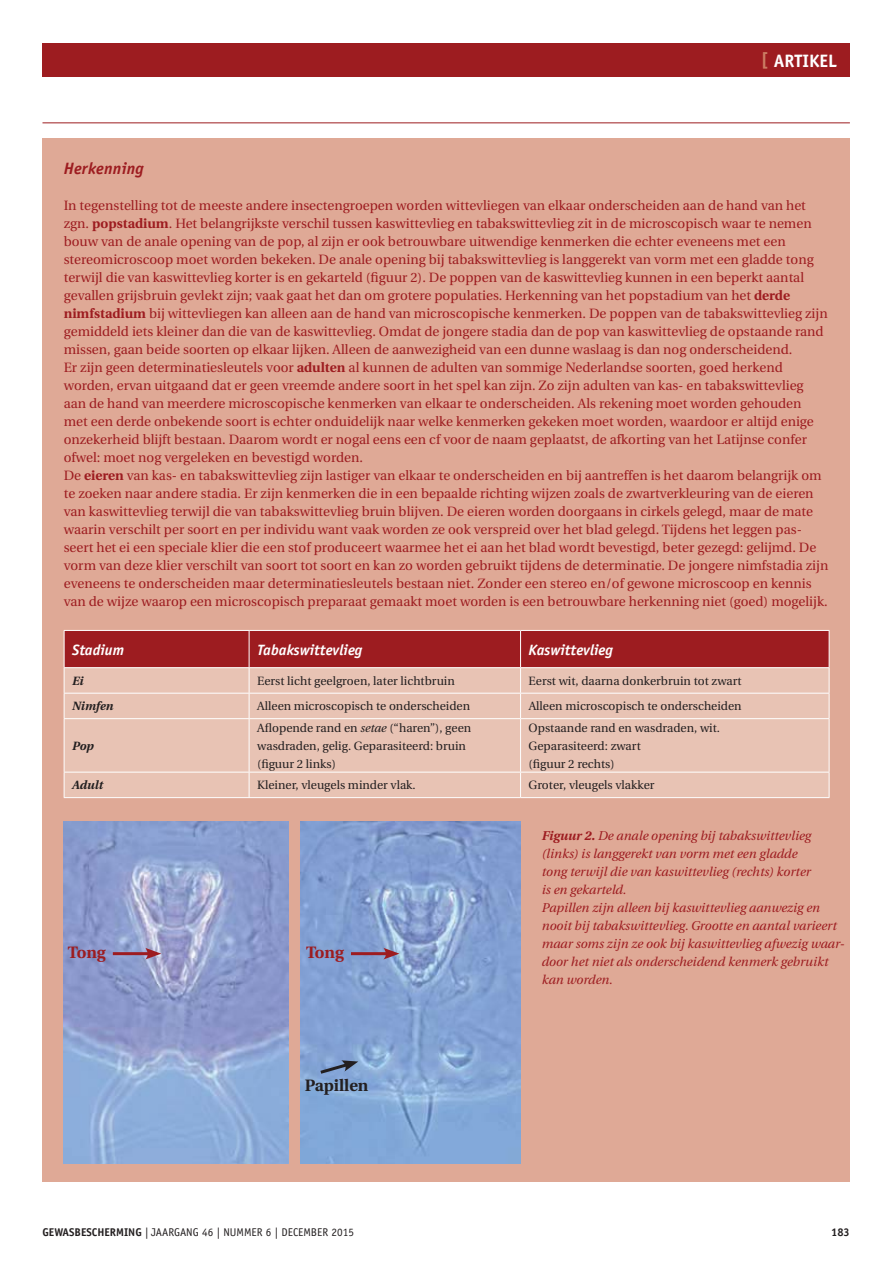
<style>
.page{position:relative;width:893px;height:1263px;background:#fff}
.page>*{position:absolute;margin:0;border:0;box-sizing:border-box;transform-origin:0 0}
.t1{font:700 18px "Officina Sans";color:#fff}
.t2{font:italic 700 16.5px "Officina Sans";letter-spacing:.015em;color:#9d1c20}
.t3{font:700 16.5px "Utopia";color:#9d1c20}
.t4{font:700 16.5px "Utopia";color:#231f20}
.t5{font:italic 700 15px "Officina Sans";color:#fff}
.t6{font:13.5px/18px "Utopia";color:#9d1c20}
.t7{font:italic 12.75px/18px "Utopia";color:#9d1c20}
.t8{font:12px/18px "Utopia";color:#231f20}
.t9{font:italic 700 12px "Utopia";color:#231f20}
.t10{font:11.25px "Officina Sans";color:#231f20}
.t11{font:700 11.25px "Officina Sans";color:#231f20}
.s1{color:#cb7c63}
.s2{font-weight:700}
.s3{font-style:italic}
</style>
<div class="page">
<div style="left:42px;top:43px;width:808px;height:34px;background:#9d1c20"></div>
<hr style="left:42px;top:122px;width:808px;height:1px;background:#9d1c20">
<div style="left:42px;top:138px;width:808px;height:1044px;background:#dfa996"></div>
<div style="left:65px;top:719px;width:764px;height:78px;background:#e8c3b4"></div>
<svg style="left:64px;top:630px;width:766px;height:88px;background:#ca817a"></svg>
<hr style="left:64px;top:718px;width:185px;height:1px;background:#fff">
<hr style="left:64px;top:719px;width:1px;height:53px;background:#fff">
<hr style="left:249px;top:718px;width:271px;height:1px;background:#fff">
<hr style="left:249px;top:719px;width:1px;height:53px;background:#fff">
<hr style="left:520px;top:718px;width:309px;height:1px;background:#fff">
<hr style="left:520px;top:719px;width:1px;height:53px;background:#fff">
<hr style="left:829px;top:719px;width:1px;height:53px;background:#fff">
<hr style="left:64px;top:772px;width:185px;height:1px;background:#fff">
<svg style="left:64px;top:773px;width:1px;height:24px"></svg>
<hr style="left:249px;top:772px;width:271px;height:1px;background:#fff">
<svg style="left:249px;top:773px;width:1px;height:24px"></svg>
<hr style="left:520px;top:772px;width:309px;height:1px;background:#fff">
<svg style="left:520px;top:773px;width:1px;height:24px"></svg>
<svg style="left:829px;top:773px;width:1px;height:24px"></svg>
<hr style="left:64px;top:797px;width:456px;height:1px;background:#fff">
<hr style="left:520px;top:797px;width:309px;height:1px;background:#fff">
<img style="left:64px;top:822px;width:225px;height:342px">
<img style="left:300px;top:822px;width:220px;height:342px">
<hr style="left:351px;top:952px;width:38px;height:3px;background:#9d1c20">
<svg style="left:383px;top:948px;width:16px;height:12px"></svg>
<hr style="left:113px;top:952px;width:38px;height:3px;background:#9d1c20">
<svg style="left:145px;top:948px;width:16px;height:12px"></svg>
<svg style="left:317px;top:1060px;width:41px;height:16px"></svg>
<h1 class="t1" style="left:761px;top:54px;width:78px"><span class="s1">[</span> ARTIKEL</h1>
<p class="t2" style="left:64px;top:162px;width:82px">Herkenning</p>
<p class="t6" style="left:64px;top:198px;width:766px">In tegenstelling tot de meeste andere insectengroepen worden wittevliegen van elkaar onderscheiden aan de hand van het zgn. <span class="s2">popstadium</span>. Het belangrijkste verschil tussen kaswittevlieg en tabakswittevlieg zit in de microscopisch waar te nemen bouw van de anale opening van de pop, al zijn er ook betrouwbare uitwendige kenmerken die echter eveneens met een stereomicroscoop moet worden bekeken. De anale opening bij tabakswittevlieg is langgerekt van vorm met een gladde tong terwijl die van kaswittevlieg korter is en gekarteld (figuur 2). De poppen van de kaswittevlieg kunnen in een beperkt aantal gevallen grijsbruin gevlekt zijn; vaak gaat het dan om grotere populaties. Herkenning van het popstadium van het <span class="s2">derde nimfstadium</span> bij wittevliegen kan alleen aan de hand van microscopische kenmerken. De poppen van de tabakswittevlieg zijn gemiddeld iets kleiner dan die van de kaswittevlieg. Omdat de jongere stadia dan de pop van kaswittevlieg de opstaande rand missen, gaan beide soorten op elkaar lijken. Alleen de aanwezigheid van een dunne waslaag is dan nog onderscheidend.<br>Er zijn geen determinatiesleutels voor <span class="s2">adulten</span> al kunnen de adulten van sommige Nederlandse soorten, goed herkend worden, ervan uitgaand dat er geen vreemde andere soort in het spel kan zijn. Zo zijn adulten van kas- en tabakswittevlieg aan de hand van meerdere microscopische kenmerken van elkaar te onderscheiden. Als rekening moet worden gehouden met een derde onbekende soort is echter onduidelijk naar welke kenmerken gekeken moet worden, waardoor er altijd enige onzekerheid blijft bestaan. Daarom wordt er nogal eens een cf voor de naam geplaatst, de afkorting van het Latijnse confer ofwel: moet nog vergeleken en bevestigd worden.<br>De <span class="s2">eieren</span> van kas- en tabakswittevlieg zijn lastiger van elkaar te onderscheiden en bij aantreffen is het daarom belangrijk om te zoeken naar andere stadia. Er zijn kenmerken die in een bepaalde richting wijzen zoals de zwartverkleuring van de eieren van kaswittevlieg terwijl die van tabakswittevlieg bruin blijven. De eieren worden doorgaans in cirkels gelegd, maar de mate waarin verschilt per soort en per individu want vaak worden ze ook verspreid over het blad gelegd. Tijdens het leggen pas&shy;seert het ei een speciale klier die een stof produceert waarmee het ei aan het blad wordt bevestigd, beter gezegd: gelijmd. De vorm van deze klier verschilt van soort tot soort en kan zo worden gebruikt tijdens de determinatie. De jongere nimfstadia zijn eveneens te onderscheiden maar determinatiesleutels bestaan niet. Zonder een stereo en/of gewone microscoop en kennis van de wijze waarop een microscopisch preparaat gemaakt moet worden is een betrouwbare herkenning niet (goed) mogelijk.</p>
<p class="t5" style="left:72px;top:644px;width:53px">Stadium</p>
<p class="t5" style="left:257px;top:644px;width:107px">Tabakswittevlieg</p>
<p class="t5" style="left:529px;top:644px;width:86px">Kaswittevlieg</p>
<p class="t9" style="left:72px;top:676px;width:13px">Ei</p>
<p class="t8" style="left:257px;top:673px;width:199px">Eerst licht geelgroen, later lichtbruin</p>
<p class="t8" style="left:529px;top:673px;width:215px">Eerst wit, daarna donkerbruin tot zwart</p>
<p class="t9" style="left:72px;top:702px;width:43px">Nimfen</p>
<p class="t8" style="left:257px;top:698px;width:214px">Alleen microscopisch te onderscheiden</p>
<p class="t8" style="left:529px;top:698px;width:214px">Alleen microscopisch te onderscheiden</p>
<p class="t9" style="left:72px;top:741px;width:23px">Pop</p>
<p class="t8" style="left:257px;top:720px;width:216px">Aflopende rand en <span class="s3">setae</span> (“haren”), geen wasdraden, gelig. Geparasiteerd: bruin (figuur 2 links)</p>
<p class="t8" style="left:529px;top:720px;width:193px">Opstaande rand en wasdraden, wit.<br>Geparasiteerd: zwart<br>(figuur 2 rechts)</p>
<p class="t9" style="left:72px;top:780px;width:32px">Adult</p>
<p class="t8" style="left:257px;top:777px;width:160px">Kleiner, vleugels minder vlak.</p>
<p class="t8" style="left:529px;top:777px;width:127px">Groter, vleugels vlakker</p>
<p class="t7" style="left:542px;top:828px;width:304px"><span class="s2">Figuur 2.</span> De anale opening bij tabakswittevlieg (links) is langgerekt van vorm met een gladde<br>tong terwijl die van kaswittevlieg (rechts) korter<br>is en gekarteld.<br>Papillen zijn alleen bij kaswittevlieg aanwezig en nooit bij tabakswittevlieg. Grootte en aantal varieert maar soms zijn ze ook bij kaswittevlieg afwezig waar&shy;door het niet als onderscheidend kenmerk gebruikt kan worden.</p>
<p class="t3" style="left:68px;top:946px;width:39px">Tong</p>
<p class="t3" style="left:306px;top:946px;width:39px">Tong</p>
<p class="t4" style="left:305px;top:1078px;width:65px">Papillen</p>
<p class="t10" style="left:42px;top:1227px;width:313px"><span class="s2">GEWASBESCHERMING</span> | JAARGANG 46 | NUMMER 6 | DECEMBER 2015</p>
<p class="t11" style="left:831px;top:1227px;width:20px">183</p>
</div>
